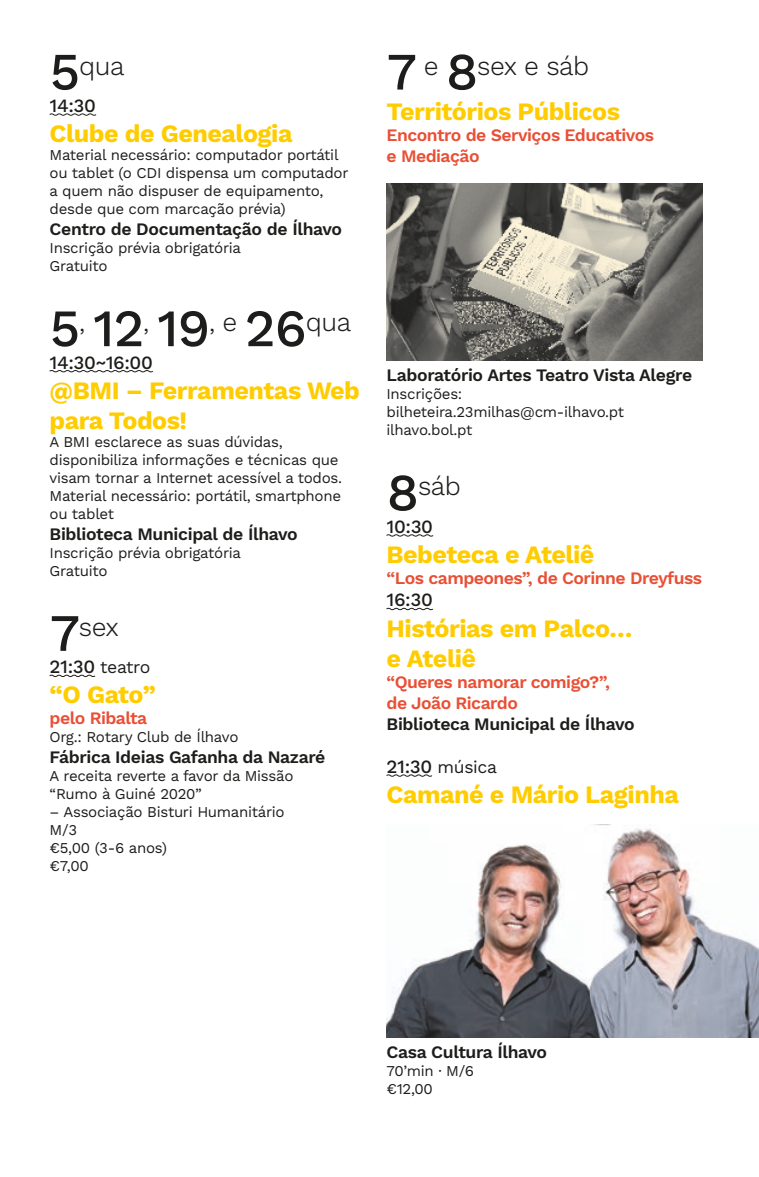
<style>
.page{position:relative;width:759px;height:1177px;background:#fff}
.page>*{position:absolute;margin:0;border:0;box-sizing:border-box;transform-origin:0 0}
.t1{font:500 52.5px "Work Sans";color:#1d1d1b}
.t2{font:300 26.25px "Work Sans";letter-spacing:-.02em;color:#1d1d1b}
.t3{font:700 25px/30px "Work Sans";letter-spacing:-.02em;color:#fc0}
.t4{font:500 18.75px "Work Sans";letter-spacing:-.02em;color:#1d1d1b}
.t5{font:600 17.5px "Work Sans";letter-spacing:-.02em;color:#1d1d1b}
.t6{font:600 17.5px/21px "Work Sans";letter-spacing:-.03em;color:#e94f35}
.t7{font:17.5px "Work Sans";letter-spacing:-.02em;color:#1d1d1b}
.t8{font:15px/18px "Work Sans";letter-spacing:-.02em;color:#1d1d1b}
.s1{font-weight:500;font-size:52.5px}
.s2{font-weight:500;font-size:18.75px}
</style>
<div class="page">
<svg style="left:49px;top:113px;width:48px;height:3px"></svg>
<svg style="left:49px;top:370px;width:104px;height:3px"></svg>
<svg style="left:49px;top:674px;width:47px;height:3px"></svg>
<svg style="left:386px;top:534px;width:47px;height:3px"></svg>
<svg style="left:386px;top:607px;width:47px;height:3px"></svg>
<svg style="left:386px;top:774px;width:46px;height:3px"></svg>
<img style="left:386px;top:183px;width:316px;height:177px">
<img style="left:386px;top:824px;width:372px;height:213px">
<h2 class="t2" style="left:50px;top:50px;width:76px"><span class="s1">5</span>qua</h2>
<p class="t4" style="left:50px;top:95px;width:48px">14:30</p>
<h3 class="t3" style="left:50px;top:120px;width:244px">Clube de Genealogia</h3>
<p class="t8" style="left:50px;top:147px;width:300px">Material necessário: computador portátil ou tablet (o CDI dispensa um computador a quem não dispuser de equipamento, desde que com marcação prévia)</p>
<p class="t5" style="left:50px;top:219px;width:294px">Centro de Documentação de Ílhavo</p>
<p class="t8" style="left:50px;top:240px;width:193px">Inscrição prévia obrigatória<br>Gratuito</p>
<h1 class="t1" style="left:50px;top:297px;width:303px">5<sup>,</sup> 12<sup>,</sup> 19<sup>,</sup> <sup>e</sup> 26<sup>qua</sup></h1>
<p class="t4" style="left:50px;top:351px;width:105px">14:30~16:00</p>
<h3 class="t3" style="left:50px;top:376px;width:311px">@BMI – Ferramentas Web para Todos!</h3>
<p class="t8" style="left:50px;top:433px;width:294px">A BMI esclarece as suas dúvidas, disponibiliza informações e técnicas que visam tornar a Internet acessível a todos.<br>Material necessário: portátil, smartphone ou tablet</p>
<p class="t5" style="left:50px;top:523px;width:249px">Biblioteca Municipal de Ílhavo</p>
<p class="t8" style="left:50px;top:544px;width:193px">Inscrição prévia obrigatória<br>Gratuito</p>
<h2 class="t2" style="left:50px;top:611px;width:71px"><span class="s1">7</span>sex</h2>
<p class="t7" style="left:50px;top:657px;width:102px"><span class="s2">21:30</span> teatro</p>
<h3 class="t3" style="left:50px;top:681px;width:108px">“O Gato”</h3>
<p class="t6" style="left:50px;top:708px;width:99px">pelo Ribalta</p>
<p class="t8" style="left:50px;top:729px;width:190px">Org.: Rotary Club de Ílhavo</p>
<p class="t5" style="left:50px;top:747px;width:277px">Fábrica Ideias Gafanha da Nazaré</p>
<p class="t8" style="left:50px;top:768px;width:245px">A receita reverte a favor da Missão “Rumo à Guiné 2020”</p>
<p class="t8" style="left:50px;top:804px;width:236px">– Associação Bisturi Humanitário<br>M/3<br>€5,00 (3-6 anos)<br>€7,00</p>
<h2 class="t2" style="left:386px;top:50px;width:204px"><span class="s1">7</span> e <span class="s1">8</span>sex e sáb</h2>
<h3 class="t3" style="left:386px;top:97px;width:235px">Territórios Públicos</h3>
<p class="t6" style="left:386px;top:125px;width:269px">Encontro de Serviços Educativos e Mediação</p>
<p class="t5" style="left:386px;top:365px;width:307px">Laboratório Artes Teatro Vista Alegre</p>
<p class="t8" style="left:386px;top:386px;width:239px">Inscrições: bilheteira.23milhas@cm-ilhavo.pt ilhavo.bol.pt</p>
<h2 class="t2" style="left:386px;top:471px;width:76px"><span class="s1">8</span>sáb</h2>
<p class="t4" style="left:386px;top:515px;width:48px">10:30</p>
<h3 class="t3" style="left:386px;top:540px;width:209px">Bebeteca e Ateliê</h3>
<p class="t6" style="left:386px;top:568px;width:317px">“Los campeones”, de Corinne Dreyfuss</p>
<p class="t4" style="left:386px;top:589px;width:48px">16:30</p>
<h3 class="t3" style="left:386px;top:614px;width:247px">Histórias em Palco… e Ateliê</h3>
<p class="t6" style="left:386px;top:672px;width:225px">“Queres namorar comigo?”, de João Ricardo</p>
<p class="t5" style="left:386px;top:713px;width:249px">Biblioteca Municipal de Ílhavo</p>
<p class="t7" style="left:386px;top:756px;width:112px"><span class="s2">21:30</span> música</p>
<h3 class="t3" style="left:386px;top:780px;width:294px">Camané e Mário Laginha</h3>
<p class="t5" style="left:386px;top:1042px;width:162px">Casa Cultura Ílhavo</p>
<p class="t8" style="left:386px;top:1062px;width:89px">70’min ∙ M/6 €12,00</p>
</div>
